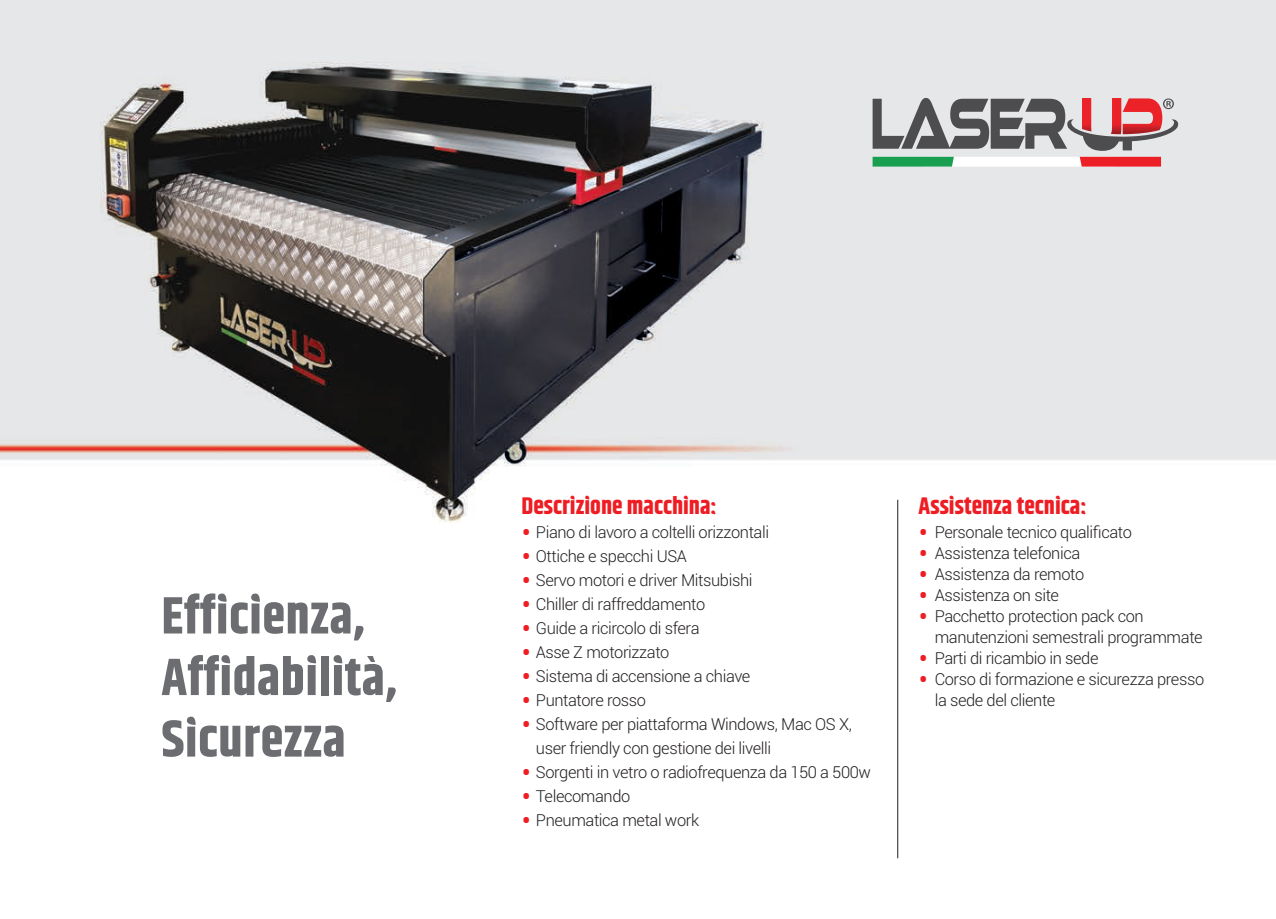
<style>
.page{position:relative;width:1276px;height:919px;background:#fff}
.page>*{position:absolute;margin:0;border:0;box-sizing:border-box;transform-origin:0 0}
.t1{font:700 52.2px/61.5px "Khand";letter-spacing:.01em;color:#6c6d70}
.t2{font:700 24px "Khand";color:#ee1d23}
.t3{font:300 16.5px/21px "Roboto";letter-spacing:-.025em;color:#231f20}
.s1{font-size:30px;color:#ee1d23}
</style>
<div class="page">
<img style="left:0;top:0;width:1276px;height:522px">
<hr style="left:897px;top:499px;width:1px;height:359px;background:#231f20">
<svg style="left:872px;top:157px;width:289px;height:9px"></svg>
<svg style="left:872px;top:98px;width:306px;height:53px"></svg>
<h1 class="t1" style="left:161px;top:587px;width:237px">Efficienza,<br>Affidabilità,<br>Sicurezza</h1>
<h2 class="t2" style="left:521px;top:488px;width:197px">Descrizione macchina:</h2>
<p class="t3" style="left:521px;top:521px;width:249px"><span class="s1">•</span> Piano di lavoro a coltelli orizzontali</p>
<p class="t3" style="left:521px;top:545px;width:167px"><span class="s1">•</span> Ottiche e specchi USA</p>
<p class="t3" style="left:521px;top:569px;width:232px"><span class="s1">•</span> Servo motori e driver Mitsubishi</p>
<p class="t3" style="left:521px;top:593px;width:185px"><span class="s1">•</span> Chiller di raffreddamento</p>
<p class="t3" style="left:521px;top:617px;width:180px"><span class="s1">•</span> Guide a ricircolo di sfera</p>
<p class="t3" style="left:521px;top:641px;width:149px"><span class="s1">•</span> Asse Z motorizzato</p>
<p class="t3" style="left:521px;top:665px;width:230px"><span class="s1">•</span> Sistema di accensione a chiave</p>
<p class="t3" style="left:521px;top:689px;width:126px"><span class="s1">•</span> Puntatore rosso</p>
<p class="t3" style="left:536px;top:712px;width:317px;line-height:24px;text-indent:-14px"><span class="s1">•</span> Software per piattaforma Windows, Mac OS X, user friendly con gestione dei livelli</p>
<p class="t3" style="left:521px;top:761px;width:351px"><span class="s1">•</span> Sorgenti in vetro o radiofrequenza da 150 a 500w</p>
<p class="t3" style="left:521px;top:785px;width:110px"><span class="s1">•</span> Telecomando</p>
<p class="t3" style="left:521px;top:809px;width:179px"><span class="s1">•</span> Pneumatica metal work</p>
<h2 class="t2" style="left:918px;top:488px;width:169px">Assistenza tecnica:</h2>
<p class="t3" style="left:918px;top:521px;width:215px"><span class="s1">•</span> Personale tecnico qualificato</p>
<p class="t3" style="left:918px;top:542px;width:163px"><span class="s1">•</span> Assistenza telefonica</p>
<p class="t3" style="left:918px;top:563px;width:167px"><span class="s1">•</span> Assistenza da remoto</p>
<p class="t3" style="left:918px;top:584px;width:142px"><span class="s1">•</span> Assistenza on site</p>
<p class="t3" style="left:934px;top:605px;width:269px;text-indent:-16px"><span class="s1">•</span> Pacchetto protection pack con manutenzioni semestrali programmate</p>
<p class="t3" style="left:918px;top:647px;width:181px"><span class="s1">•</span> Parti di ricambio in sede</p>
<p class="t3" style="left:934px;top:668px;width:271px;text-indent:-16px"><span class="s1">•</span> Corso di formazione e sicurezza presso la sede del cliente</p>
</div>
